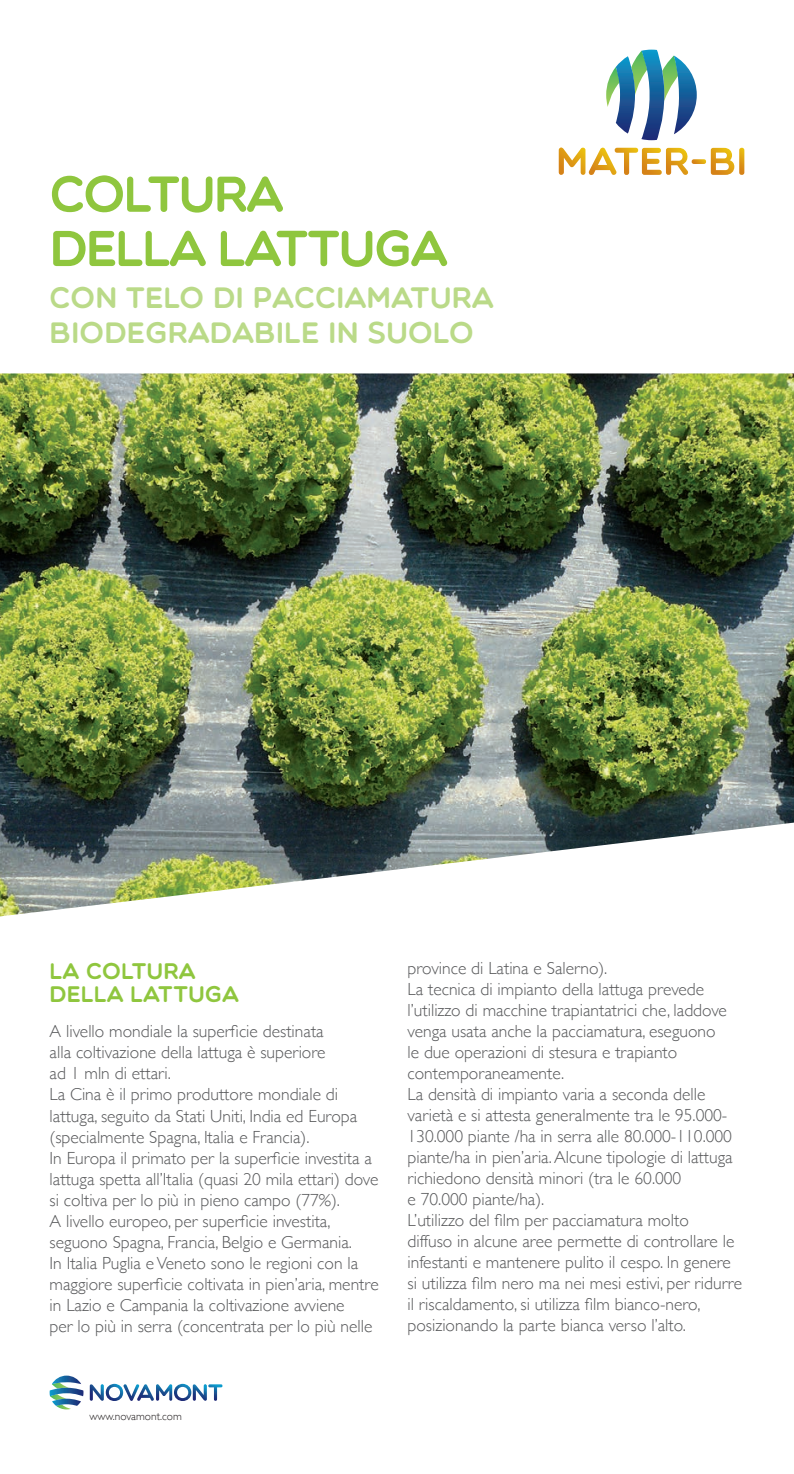
<style>
.page{position:relative;width:794px;height:1474px;background:#fff}
.page>*{position:absolute;margin:0;border:0;box-sizing:border-box;transform-origin:0 0}
.Heading_1{font:50.75px "Multicolore";letter-spacing:-.04em;color:#8fc63e}
.t1{font:29.75px "Multicolore";color:#bada88}
.t2{font:22.75px/22.8px "Multicolore";color:#8fc63e}
.t3{font:300 17.5px/21px "Gill Sans";color:#57585a}
.t4{font:300 11.38px "Gill Sans";color:#231f20}
</style>
<div class="page">
<img style="left:0;top:373px;width:794px;height:543px">
<svg style="left:90px;top:1383px;width:132px;height:18px"></svg>
<svg style="left:50px;top:1375px;width:33px;height:34px"></svg>
<svg style="left:606px;top:50px;width:91px;height:90px"></svg>
<svg style="left:559px;top:147px;width:185px;height:28px"></svg>
<p class="Heading_1" style="left:50px;top:163px;width:235px">COLTURA</p>
<p class="Heading_1" style="left:50px;top:218px;width:400px">DELLA LATTUGA</p>
<p class="t1" style="left:50px;top:280px;width:446px">CON TELO DI PACCIAMATURA</p>
<p class="t1" style="left:50px;top:315px;width:426px">BIODEGRADABILE IN SUOLO</p>
<p class="t2" style="left:50px;top:958px;width:191px">LA COLTURA<br>DELLA LATTUGA</p>
<p class="t3" style="left:50px;top:1020px;width:277px;text-align:justify">A livello mondiale la superficie destinata alla coltivazione della lattuga è superiore ad 1 mln di ettari.</p>
<p class="t3" style="left:50px;top:1083px;width:309px">La Cina è il primo produttore mondiale di lattuga, seguito da Stati Uniti, India ed Europa (specialmente Spagna, Italia e Francia).</p>
<p class="t3" style="left:50px;top:1146px;width:330px">In Europa il primato per la superficie investita a lattuga spetta all’Italia (quasi 20 mila ettari) dove si coltiva per lo più in pieno campo (77%).</p>
<p class="t3" style="left:50px;top:1209px;width:304px">A livello europeo, per superficie investita, seguono Spagna, Francia, Belgio e Germania.</p>
<p class="t3" style="left:50px;top:1251px;width:331px">In Italia Puglia e Veneto sono le regioni con la maggiore superficie coltivata in pien’aria, mentre in Lazio e Campania la coltivazione avviene<br>per lo più in serra (concentrata per lo più nelle</p>
<p class="t3" style="left:407px;top:956px;width:201px">province di Latina e Salerno).</p>
<p class="t3" style="left:407px;top:977px;width:321px">La tecnica di impianto della lattuga prevede l’utilizzo di macchine trapiantatrici che, laddove venga usata anche la pacciamatura, eseguono le due operazioni di stesura e trapianto contemporaneamente.</p>
<p class="t3" style="left:407px;top:1082px;width:327px">La densità di impianto varia a seconda delle varietà e si attesta generalmente tra le 95.000- 130.000 piante /ha in serra alle 80.000-110.000 piante/ha in pien’aria. Alcune tipologie di lattuga richiedono densità minori (tra le 60.000<br>e 70.000 piante/ha).</p>
<p class="t3" style="left:407px;top:1208px;width:336px">L’utilizzo del film per pacciamatura molto<br>diffuso in alcune aree permette di controllare le infestanti e mantenere pulito il cespo. In genere si utilizza film nero ma nei mesi estivi, per ridurre il riscaldamento, si utilizza film bianco-nero, posizionando la parte bianca verso l’alto.</p>
<p class="t4" style="left:89px;top:1407px;width:94px">www.novamont.com</p>
</div>
